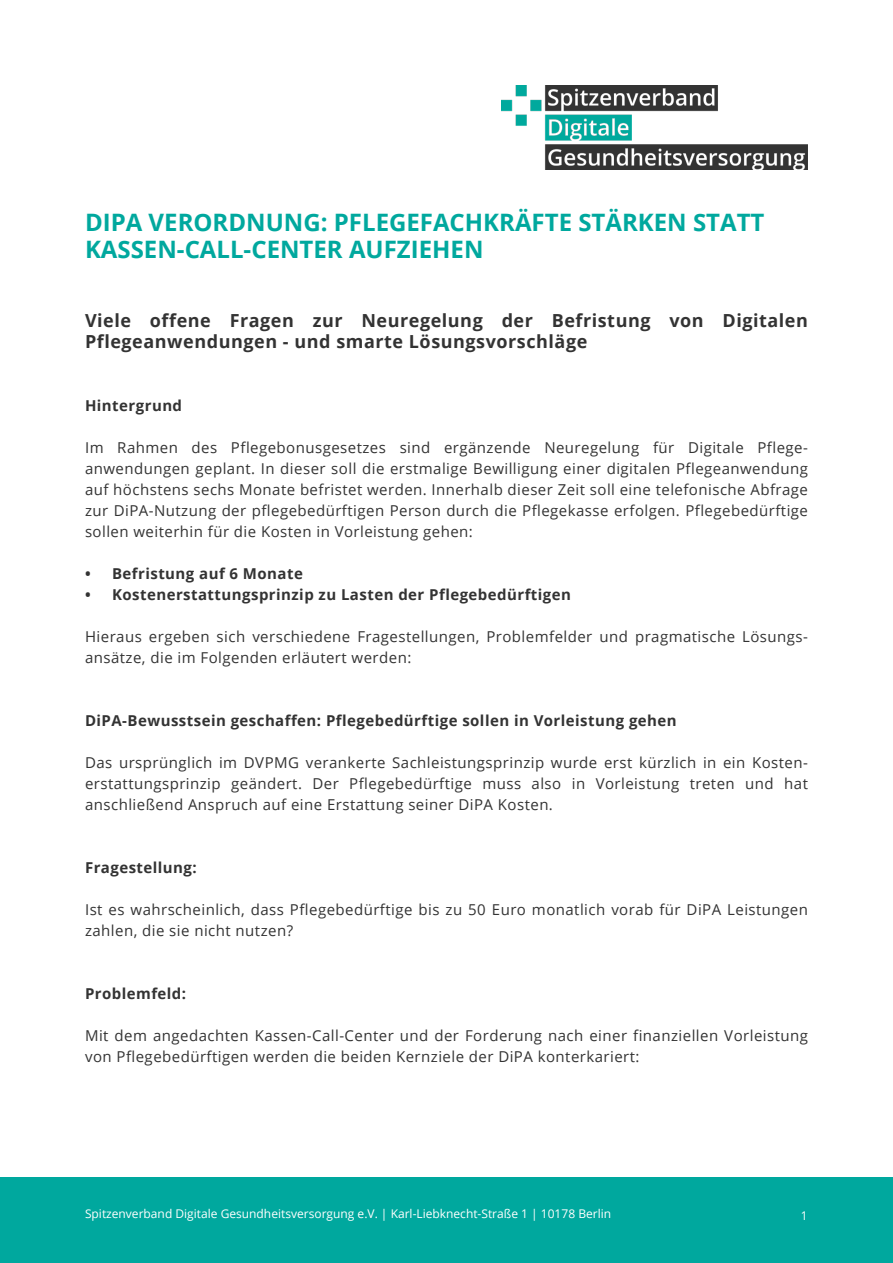
<style>
.page{position:relative;width:893px;height:1263px;background:#fff}
.page>*{position:absolute;margin:0;border:0;box-sizing:border-box;transform-origin:0 0}
.t1{font:700 24px/27px "Open Sans";color:#00a89e}
.t2{font:700 18px/21px "Open Sans";letter-spacing:.03em;color:#333}
.t3{font:15px/21px "Open Sans";letter-spacing:.03em;color:#333}
.t4{font:700 15px "Open Sans";letter-spacing:.03em;color:#333}
.t5{font:12px "Open Sans";color:#fff}
</style>
<div class="page">
<div style="left:0;top:1178px;width:893px;height:85px;background:#00a89e"></div>
<img style="left:501px;top:85px;width:307px;height:84px">
<h1 class="t1" style="left:85px;top:208px;width:681px">DIPA VERORDNUNG: PFLEGEFACHKRÄFTE STÄRKEN STATT<br>KASSEN-CALL-CENTER AUFZIEHEN</h1>
<p class="t2" style="left:85px;top:309px;width:724px">Viele offene Fragen zur Neuregelung der Befristung von Digitalen<br>Pflegeanwendungen - und smarte Lösungsvorschläge</p>
<p class="t4" style="left:85px;top:395px;width:99px">Hintergrund</p>
<p class="t3" style="left:85px;top:437px;width:724px;text-align:justify">Im Rahmen des Pflegebonusgesetzes sind ergänzende Neuregelung für Digitale Pflege&shy;anwendungen geplant. In dieser soll die erstmalige Bewilligung einer digitalen Pflegeanwendung auf höchstens sechs Monate befristet werden. Innerhalb dieser Zeit soll eine telefonische Abfrage zur DiPA-Nutzung der pflegebedürftigen Person durch die Pflegekasse erfolgen. Pflegebedürftige sollen weiterhin für die Kosten in Vorleistung gehen:</p>
<p class="t4" style="left:85px;top:563px;width:219px">• Befristung auf 6 Monate</p>
<p class="t4" style="left:85px;top:584px;width:487px">• Kostenerstattungsprinzip zu Lasten der Pflegebedürftigen</p>
<p class="t3" style="left:85px;top:626px;width:724px">Hieraus ergeben sich verschiedene Fragestellungen, Problemfelder und pragmatische Lösungs&shy;ansätze, die im Folgenden erläutert werden:</p>
<p class="t4" style="left:85px;top:710px;width:593px">DiPA-Bewusstsein geschaffen: Pflegebedürftige sollen in Vorleistung gehen</p>
<p class="t3" style="left:85px;top:752px;width:724px;text-align:justify">Das ursprünglich im DVPMG verankerte Sachleistungsprinzip wurde erst kürzlich in ein Kosten&shy;erstattungsprinzip geändert. Der Pflegebedürftige muss also in Vorleistung treten und hat anschließend Anspruch auf eine Erstattung seiner DiPA Kosten.</p>
<p class="t4" style="left:85px;top:857px;width:113px">Fragestellung:</p>
<p class="t3" style="left:85px;top:899px;width:724px">Ist es wahrscheinlich, dass Pflegebedürftige bis zu 50 Euro monatlich vorab für DiPA Leistungen zahlen, die sie nicht nutzen?</p>
<p class="t4" style="left:85px;top:983px;width:103px">Problemfeld:</p>
<p class="t3" style="left:85px;top:1025px;width:724px">Mit dem angedachten Kassen-Call-Center und der Forderung nach einer finanziellen Vorleistung von Pflegebedürftigen werden die beiden Kernziele der DiPA konterkariert:</p>
<p class="t5" style="left:85px;top:1206px;width:528px">Spitzenverband Digitale Gesundheitsversorgung e.V. | Karl-Liebknecht-Straße 1 | 10178 Berlin</p>
<p class="t5" style="left:801px;top:1207px;width:8px">1</p>
</div>
